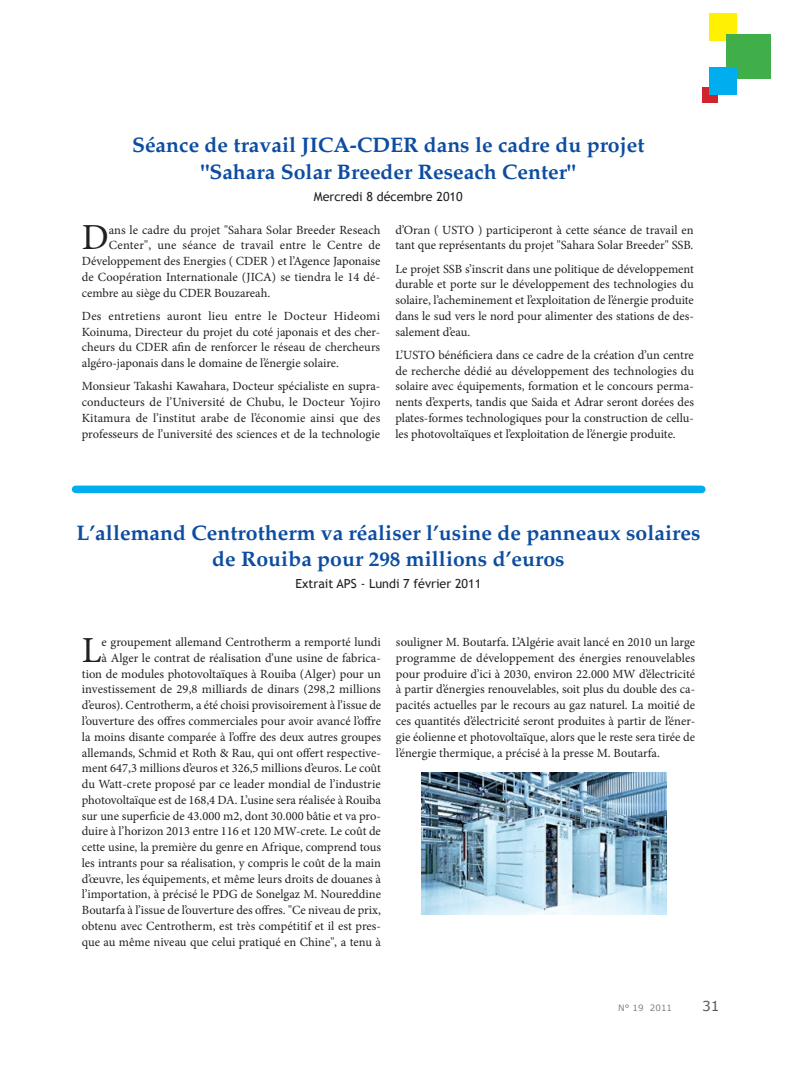
<style>
.page{position:relative;width:787px;height:1074px;background:#fff}
.page>*{position:absolute;margin:0;border:0;box-sizing:border-box;transform-origin:0 0}
.texte{font:36.75px "Minion Pro";color:#231f20}
.Titre_article{font:700 21.25px/27px "Palatino";color:#0d4da1;text-align:center}
.t1{font:13.75px "Verdana";color:#57585a}
.texte-2{font:12.5px/15.8px "Minion Pro";color:#231f20;text-align:justify}
.email{font:12.5px "Trebuchet MS";color:#231f20}
.texte-3{font:12.5px "Minion Pro";letter-spacing:.02em;color:#231f20}
.t2{font:8.75px "Verdana";color:#808285}
</style>
<div class="page">
<div style="left:709px;top:13px;width:27px;height:28px;background:#fff101"></div>
<div style="left:726px;top:34px;width:45px;height:45px;background:#40ae49"></div>
<div style="left:702px;top:87px;width:15px;height:16px;background:#d1232a"></div>
<div style="left:709px;top:67px;width:27px;height:27px;background:#00aeef"></div>
<div style="left:76px;top:485px;width:625px;height:8px;background:#00aeef"></div>
<img style="left:422px;top:772px;width:245px;height:143px">
<p class="Titre_article" style="left:132px;top:131px;width:514px">Séance de travail JICA-CDER dans le cadre du projet "Sahara Solar Breeder Reseach Center"</p>
<p class="email" style="left:314px;top:189px;width:150px">Mercredi 8 décembre 2010</p>
<p class="texte" style="left:82px;top:213px;width:28px">D</p>
<p class="texte-2" style="left:109px;top:222px;width:273px">ans le cadre du projet "Sahara Solar Breeder Reseach</p>
<p class="texte-3" style="left:109px;top:237px;width:273px">Center", une séance de travail entre le Centre de</p>
<p class="texte-2" style="left:82px;top:253px;width:300px">Développement des Energies ( CDER ) et l’Agence Japonaise</p>
<p class="texte-2" style="left:82px;top:269px;width:300px">de Coopération Internationale (JICA) se tiendra le 14 dé-</p>
<p class="texte-2" style="left:82px;top:285px;width:190px">cembre au siège du CDER Bouzareah.</p>
<p class="texte-2" style="left:82px;top:308px;width:300px">Des entretiens auront lieu entre le Docteur Hideomi Koinuma, Directeur du projet du coté japonais et des cher&shy;cheurs du CDER afin de renforcer le réseau de chercheurs algéro-japonais dans le domaine de l’énergie solaire.</p>
<p class="texte-2" style="left:82px;top:378px;width:300px">Monsieur Takashi Kawahara, Docteur spécialiste en supra&shy;conducteurs de l’Université de Chubu, le Docteur Yojiro Kitamura de l’institut arabe de l’économie ainsi que des professeurs de l’université des sciences et de la technologie</p>
<p class="texte-2" style="left:395px;top:222px;width:300px">d’Oran ( USTO ) participeront à cette séance de travail en tant que représentants du projet "Sahara Solar Breeder" SSB.</p>
<p class="texte-2" style="left:395px;top:261px;width:300px">Le projet SSB s’inscrit dans une politique de développement durable et porte sur le développement des technologies du solaire, l’acheminement et l’exploitation de l’énergie produite dans le sud vers le nord pour alimenter des stations de des&shy;salement d’eau.</p>
<p class="texte-2" style="left:395px;top:347px;width:300px">L’USTO bénéficiera dans ce cadre de la création d’un centre de recherche dédié au développement des technologies du solaire avec équipements, formation et le concours perma&shy;nents d’experts, tandis que Saida et Adrar seront dorées des plates-formes technologiques pour la construction de cellu&shy;les photovoltaïques et l’exploitation de l’énergie produite.</p>
<p class="Titre_article" style="left:76px;top:520px;width:625px;line-height:25.5px">L’allemand Centrotherm va réaliser l’usine de panneaux solaires de Rouiba pour 298 millions d’euros</p>
<p class="email" style="left:295px;top:576px;width:187px">Extrait APS - Lundi 7 février 2011</p>
<p class="texte-2" style="left:82px;top:634px;width:301px;text-align:right">e groupement allemand Centrotherm a remporté lundi<br>à Alger le contrat de réalisation d’une usine de fabrica&shy;tion de modules photovoltaïques à Rouiba (Alger) pour un investissement de 29,8 milliards de dinars (298,2 millions d’euros). Centrotherm, a été choisi provisoirement à l’issue de l’ouverture des offres commerciales pour avoir avancé l’offre la moins disante comparée à l’offre des deux autres groupes allemands, Schmid et Roth &amp; Rau, qui ont offert respective&shy;ment 647,3 millions d’euros et 326,5 millions d’euros. Le coût du Watt-crete proposé par ce leader mondial de l’industrie photovoltaïque est de 168,4 DA. L’usine sera réalisée à Rouiba sur une superficie de 43.000 m2, dont 30.000 bâtie et va pro&shy;duire à l’horizon 2013 entre 116 et 120 MW-crete. Le coût de cette usine, la première du genre en Afrique, comprend tous les intrants pour sa réalisation, y compris le coût de la main d’œuvre, les équipements, et même leurs droits de douanes à l’importation, à précisé le PDG de Sonelgaz M. Noureddine Boutarfa à l’issue de l’ouverture des offres. "Ce niveau de prix, obtenu avec Centrotherm, est très compétitif et il est pres&shy;que au même niveau que celui pratiqué en Chine", a tenu à</p>
<p class="texte-2" style="left:396px;top:634px;width:301px">souligner M. Boutarfa. L’Algérie avait lancé en 2010 un large programme de développement des énergies renouvelables pour produire d’ici à 2030, environ 22.000 MW d’électricité à partir d’énergies renouvelables, soit plus du double des ca&shy;pacités actuelles par le recours au gaz naturel. La moitié de ces quantités d’électricité seront produites à partir de l’éner&shy;gie éolienne et photovoltaïque, alors que le reste sera tirée de l’énergie thermique, a précisé à la presse M. Boutarfa.</p>
<p class="texte" style="left:82px;top:625px;width:21px">L</p>
<p class="t2" style="left:618px;top:1002px;width:55px">N° 19 2011</p>
<p class="t1" style="left:702px;top:996px;width:19px">31</p>
</div>
